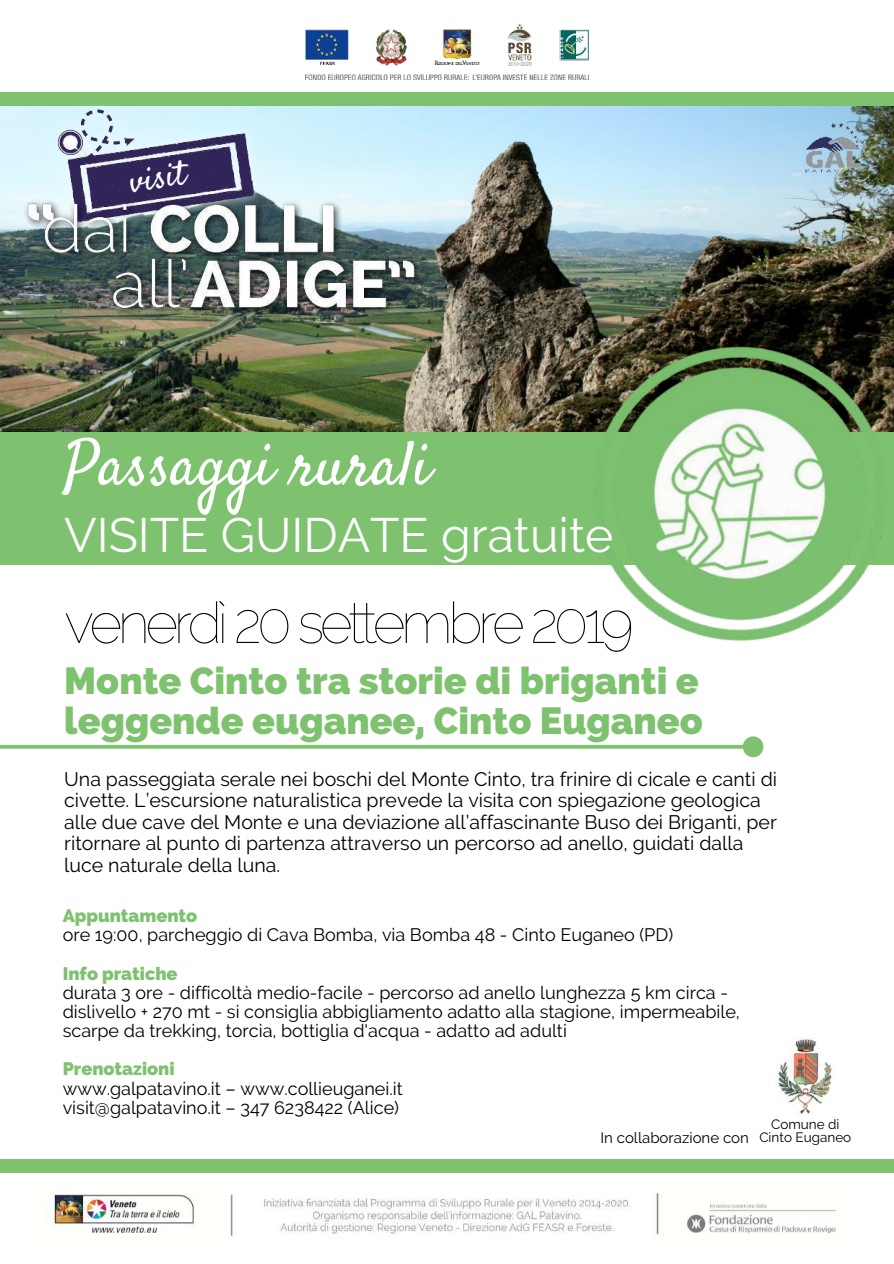
<style>
.page{position:relative;width:894px;height:1264px;background:#fff}
.page>*{position:absolute;margin:0;border:0;box-sizing:border-box;transform-origin:0 0}
.t1{font:63px "Satisfy";color:#fff}
.t2{font:100 57px "Raleway";letter-spacing:-.08em;color:#000}
.t3{font:48px "Raleway";color:#fff}
.t4{font:800 37.5px/39.5px "Raleway";color:#7ec270}
.t5{font:34.65px "Satisfy";color:#fff}
.t6{font:19.5px/21.5px "Raleway";color:#000}
.t7{font:18px/19.2px "Raleway";color:#000}
.t8{font:800 18px "Raleway";color:#7ec270}
.t9{font:15px "Raleway";color:#000}
.t10{font:13.5px/13.5px "Raleway";color:#000;text-align:center}
</style>
<div class="page">
<img style="left:0;top:106px;width:893px;height:326px">
<div style="left:0;top:432px;width:893px;height:133px;background:#7ec270"></div>
<div style="left:0;top:92px;width:893px;height:14px;background:#7ec270"></div>
<img style="left:305px;top:24px;width:283px;height:55px">
<img style="left:529px;top:284px;width:364px;height:357px">
<div style="left:0;top:1158px;width:893px;height:14px;background:#7ec270"></div>
<svg style="left:0;top:736px;width:763px;height:21px"></svg>
<img style="left:48px;top:1192px;width:788px;height:44px">
<img style="left:804px;top:123px;width:55px;height:51px">
<img style="left:0;top:106px;width:441px;height:218px">
<img style="left:775px;top:1037px;width:57px;height:78px">
<h3 class="t5" style="left:126px;top:160px;width:58px;rotate:-9deg">visit</h3>
<h1 class="t1" style="left:64px;top:425px;width:368px">Passaggi rurali</h1>
<h3 class="t3" style="left:64px;top:507px;width:550px">VISITE GUIDATE gratuite</h3>
<h2 class="t2" style="left:64px;top:589px;width:570px">venerdì 20 settembre 2019</h2>
<h3 class="t4" style="left:64px;top:661px;width:640px">Monte Cinto tra storie di briganti e leggende euganee, Cinto Euganeo</h3>
<p class="t6" style="left:64px;top:768px;width:714px">Una passeggiata serale nei boschi del Monte Cinto, tra frinire di cicale e canti di civette. L’escursione naturalistica prevede la visita con spiegazione geologica alle due cave del Monte e una deviazione all’affascinante Buso dei Briganti, per ritornare al punto di partenza attraverso un percorso ad anello, guidati dalla luce naturale della luna.</p>
<p class="t8" style="left:63px;top:905px;width:136px">Appuntamento</p>
<p class="t7" style="left:63px;top:925px;width:612px">ore 19:00, parcheggio di Cava Bomba, via Bomba 48 - Cinto Euganeo (PD)</p>
<p class="t8" style="left:63px;top:963px;width:116px">Info pratiche</p>
<p class="t7" style="left:63px;top:982px;width:678px">durata 3 ore - difficoltà medio-facile - percorso ad anello lunghezza 5 km circa - dislivello + 270 mt - si consiglia abbigliamento adatto alla stagione, impermeabile, scarpe da trekking, torcia, bottiglia d'acqua - adatto ad adulti</p>
<p class="t8" style="left:63px;top:1058px;width:113px">Prenotazioni</p>
<p class="t7" style="left:63px;top:1078px;width:341px">www.galpatavino.it – www.collieuganei.it visit@galpatavino.it – 347 6238422 (Alice)</p>
<p class="t10" style="left:759px;top:1117px;width:93px">Comune di<br>Cinto Euganeo</p>
<p class="t9" style="left:600px;top:1128px;width:150px">In collaborazione con</p>
</div>
